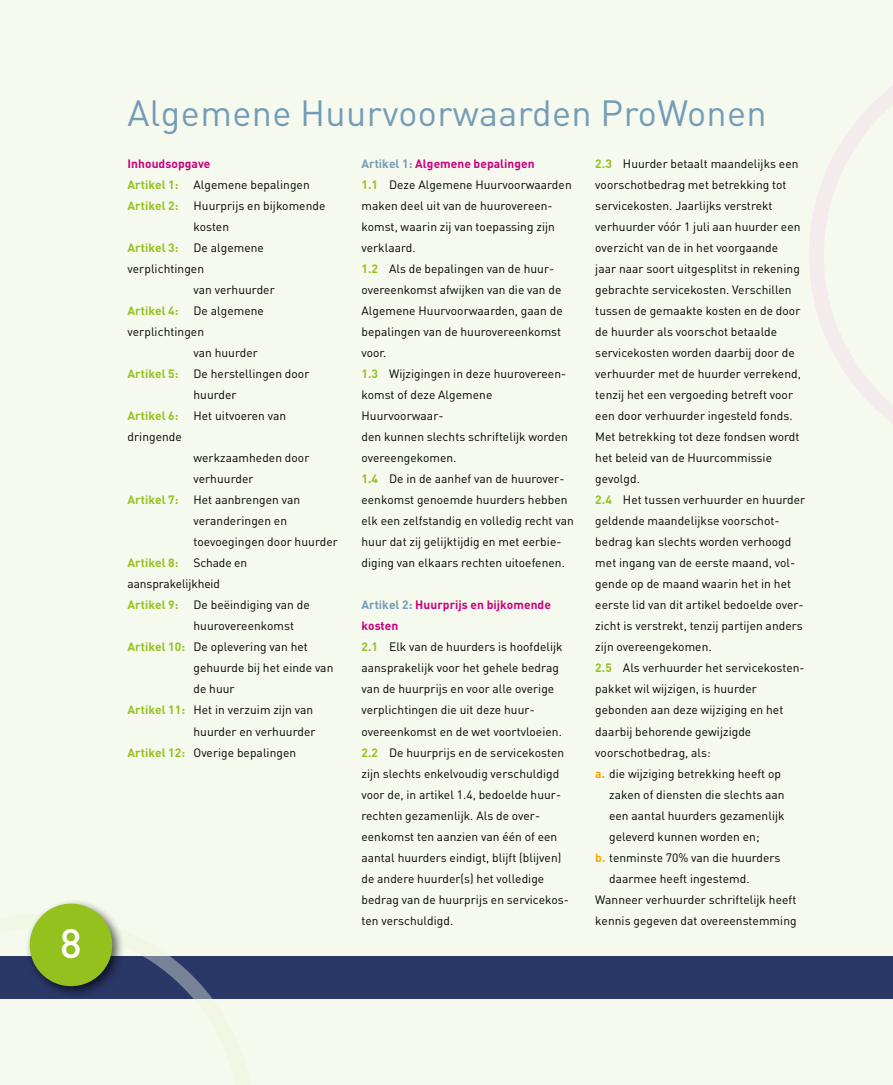
<style>
.page{position:relative;width:893px;height:1085px;background:#fff}
.page>*{position:absolute;margin:0;border:0;box-sizing:border-box;transform-origin:0 0}
.t1{font:500 40.5px "DIN";color:#fff}
.t2{font:36px "DIN";letter-spacing:.01em;color:#729cb8}
.t3{font:12px/21px "DIN";letter-spacing:.005em;color:#000}
.t4{font:700 12px "DIN";letter-spacing:.005em;color:#95c11f}
.t5{font:700 12px "DIN";letter-spacing:.005em;color:#c7017f}
.s1{font-weight:700;color:#95c11f}
.s2{font-weight:400;color:#000}
.s3{font-weight:700;color:#f7a600}
.s4{font-weight:700;color:#729cb8}
.s5{font-weight:700;color:#c7017f}
</style>
<div class="page">
<div style="left:0;top:0;width:893px;height:1084px;background:#f6f9ed"></div>
<div style="left:0;top:956px;width:893px;height:42px;background:#2a3868"></div>
<svg style="left:0;top:956px;width:255px;height:43px"></svg>
<div style="left:25px;top:898px;width:100px;height:101px;background:#000;opacity:.65"></div>
<div style="left:30px;top:903px;width:82px;height:83px;background:#95c11f;border-radius:50%"></div>
<svg style="left:809px;top:86px;width:84px;height:337px"></svg>
<h1 class="t1" style="left:60px;top:916px;width:23px">8</h1>
<h2 class="t2" style="left:128px;top:91px;width:641px">Algemene Huurvoorwaarden ProWonen</h2>
<p class="t5" style="left:128px;top:156px;width:84px">Inhoudsopgave</p>
<p class="t3" style="left:128px;top:174px;width:184px"><span class="s1">Artikel 1:</span> Algemene bepalingen</p>
<p class="t3" style="left:128px;top:195px;width:199px"><span class="s1">Artikel 2:</span> Huurprijs en bijkomende</p>
<p class="t3" style="left:193px;top:216px;width:37px">kosten</p>
<p class="t3" style="left:128px;top:237px;width:138px"><span class="s1">Artikel 3:</span> De algemene</p>
<p class="t3" style="left:128px;top:258px;width:78px">verplichtingen</p>
<p class="t3" style="left:193px;top:279px;width:83px">van verhuurder</p>
<p class="t3" style="left:128px;top:300px;width:138px"><span class="s1">Artikel 4:</span> De algemene</p>
<p class="t3" style="left:128px;top:321px;width:78px">verplichtingen</p>
<p class="t3" style="left:193px;top:342px;width:66px">van huurder</p>
<p class="t3" style="left:128px;top:363px;width:183px"><span class="s1">Artikel 5:</span> De herstellingen door</p>
<p class="t3" style="left:193px;top:384px;width:45px">huurder</p>
<p class="t3" style="left:128px;top:405px;width:160px"><span class="s1">Artikel 6:</span> Het uitvoeren van</p>
<p class="t3" style="left:128px;top:426px;width:56px">dringende</p>
<p class="t3" style="left:193px;top:447px;width:117px">werkzaamheden door</p>
<p class="t3" style="left:193px;top:468px;width:62px">verhuurder</p>
<p class="t3" style="left:128px;top:489px;width:174px"><span class="s1">Artikel 7:</span> Het aanbrengen van</p>
<p class="t3" style="left:193px;top:510px;width:95px">veranderingen en</p>
<p class="t3" style="left:193px;top:531px;width:146px">toevoegingen door huurder</p>
<p class="t4" style="left:128px;top:555px;width:121px">Artikel 8: <span class="s2">Schade en</span></p>
<p class="t3" style="left:128px;top:573px;width:94px">aansprakelijkheid</p>
<p class="t3" style="left:128px;top:594px;width:184px"><span class="s1">Artikel 9:</span> De beëindiging van de</p>
<p class="t3" style="left:193px;top:615px;width:102px">huurovereenkomst</p>
<p class="t3" style="left:128px;top:636px;width:182px"><span class="s1">Artikel 10:</span> De oplevering van het</p>
<p class="t3" style="left:193px;top:657px;width:141px">gehuurde bij het einde van</p>
<p class="t3" style="left:193px;top:678px;width:43px">de huur</p>
<p class="t3" style="left:128px;top:699px;width:187px"><span class="s1">Artikel 11:</span> Het in verzuim zijn van</p>
<p class="t3" style="left:193px;top:720px;width:123px">huurder en verhuurder</p>
<p class="t3" style="left:128px;top:741px;width:170px"><span class="s1">Artikel 12:</span> Overige bepalingen</p>
<p class="t3" style="left:595px;top:153px;width:205px"><span class="s1">2.3</span> Huurder betaalt maandelijks een</p>
<p class="t3" style="left:595px;top:174px;width:193px">voorschotbedrag met betrekking tot</p>
<p class="t3" style="left:595px;top:195px;width:179px">servicekosten. Jaarlijks verstrekt</p>
<p class="t3" style="left:595px;top:216px;width:207px">verhuurder vóór 1 juli aan huurder een</p>
<p class="t3" style="left:595px;top:237px;width:184px">overzicht van de in het voorgaande</p>
<p class="t3" style="left:595px;top:258px;width:206px">jaar naar soort uitgesplitst in rekening</p>
<p class="t3" style="left:595px;top:279px;width:198px">gebrachte servicekosten. Verschillen</p>
<p class="t3" style="left:595px;top:300px;width:207px">tussen de gemaakte kosten en de door</p>
<p class="t3" style="left:595px;top:321px;width:183px">de huurder als voorschot betaalde</p>
<p class="t3" style="left:595px;top:342px;width:201px">servicekosten worden daarbij door de</p>
<p class="t3" style="left:595px;top:363px;width:207px">verhuurder met de huurder verrekend,</p>
<p class="t3" style="left:595px;top:384px;width:199px">tenzij het een vergoeding betreft voor</p>
<p class="t3" style="left:595px;top:405px;width:199px">een door verhuurder ingesteld fonds.</p>
<p class="t3" style="left:595px;top:426px;width:206px">Met betrekking tot deze fondsen wordt</p>
<p class="t3" style="left:595px;top:447px;width:178px">het beleid van de Huurcommissie</p>
<p class="t3" style="left:595px;top:468px;width:46px">gevolgd.</p>
<p class="t3" style="left:595px;top:489px;width:211px"><span class="s1">2.4</span> Het tussen verhuurder en huurder</p>
<p class="t3" style="left:595px;top:510px;width:186px">geldende maandelijkse voorschot-</p>
<p class="t3" style="left:595px;top:531px;width:198px">bedrag kan slechts worden verhoogd</p>
<p class="t3" style="left:595px;top:552px;width:201px">met ingang van de eerste maand, vol-</p>
<p class="t3" style="left:595px;top:573px;width:197px">gende op de maand waarin het in het</p>
<p class="t3" style="left:595px;top:594px;width:210px">eerste lid van dit artikel bedoelde over-</p>
<p class="t3" style="left:595px;top:615px;width:209px">zicht is verstrekt, tenzij partijen anders</p>
<p class="t3" style="left:595px;top:636px;width:118px">zijn overeengekomen.</p>
<p class="t3" style="left:595px;top:657px;width:211px"><span class="s1">2.5</span> Als verhuurder het servicekosten-</p>
<p class="t3" style="left:595px;top:678px;width:163px">pakket wil wijzigen, is huurder</p>
<p class="t3" style="left:595px;top:699px;width:190px">gebonden aan deze wijziging en het</p>
<p class="t3" style="left:595px;top:720px;width:158px">daarbij behorende gewijzigde</p>
<p class="t3" style="left:595px;top:741px;width:117px">voorschotbedrag, als:</p>
<p class="t3" style="left:595px;top:762px;width:187px"><span class="s3">a.</span> die wijziging betrekking heeft op</p>
<p class="t3" style="left:609px;top:783px;width:177px">zaken of diensten die slechts aan</p>
<p class="t3" style="left:609px;top:804px;width:177px">een aantal huurders gezamenlijk</p>
<p class="t3" style="left:609px;top:825px;width:152px">geleverd kunnen worden en;</p>
<p class="t3" style="left:595px;top:846px;width:187px"><span class="s3">b.</span> tenminste 70% van die huurders</p>
<p class="t3" style="left:609px;top:867px;width:142px">daarmee heeft ingestemd.</p>
<p class="t3" style="left:595px;top:888px;width:203px">Wanneer verhuurder schriftelijk heeft</p>
<p class="t3" style="left:595px;top:909px;width:203px">kennis gegeven dat overeenstemming</p>
<p class="t3" style="left:361px;top:153px;width:214px"><span class="s4">Artikel 1:</span> <span class="s5">Algemene bepalingen<br></span><span class="s1">1.1</span> Deze Algemene Huurvoorwaarden maken deel uit van de huurovereen&shy;komst, waarin zij van toepassing zijn verklaard.<br><span class="s1">1.2</span> Als de bepalingen van de huur&shy;overeenkomst afwijken van die van de<br>Algemene Huurvoorwaarden, gaan de bepalingen van de huurovereenkomst voor.<br><span class="s1">1.3</span> Wijzigingen in deze huurovereen&shy;komst of deze Algemene<br>Huurvoorwaar-<br>den kunnen slechts schriftelijk worden overeengekomen.<br><span class="s1">1.4</span> De in de aanhef van de huurover&shy;eenkomst genoemde huurders hebben elk een zelfstandig en volledig recht van huur dat zij gelijktijdig en met eerbie&shy;diging van elkaars rechten uitoefenen.</p>
<p class="t3" style="left:361px;top:594px;width:209px"><span class="s4">Artikel 2:</span> <span class="s5">Huurprijs en bijkomende kosten<br></span><span class="s1">2.1</span> Elk van de huurders is hoofdelijk aansprakelijk voor het gehele bedrag van de huurprijs en voor alle overige verplichtingen die uit deze huur&shy;overeenkomst en de wet voortvloeien.<br><span class="s1">2.2</span> De huurprijs en de servicekosten zijn slechts enkelvoudig verschuldigd voor de, in artikel 1.4, bedoelde huur&shy;rechten gezamenlijk. Als de over&shy;eenkomst ten aanzien van één of een aantal huurders eindigt, blijft (blijven) de andere huurder(s) het volledige bedrag van de huurprijs en servicekos&shy;ten verschuldigd.</p>
</div>
